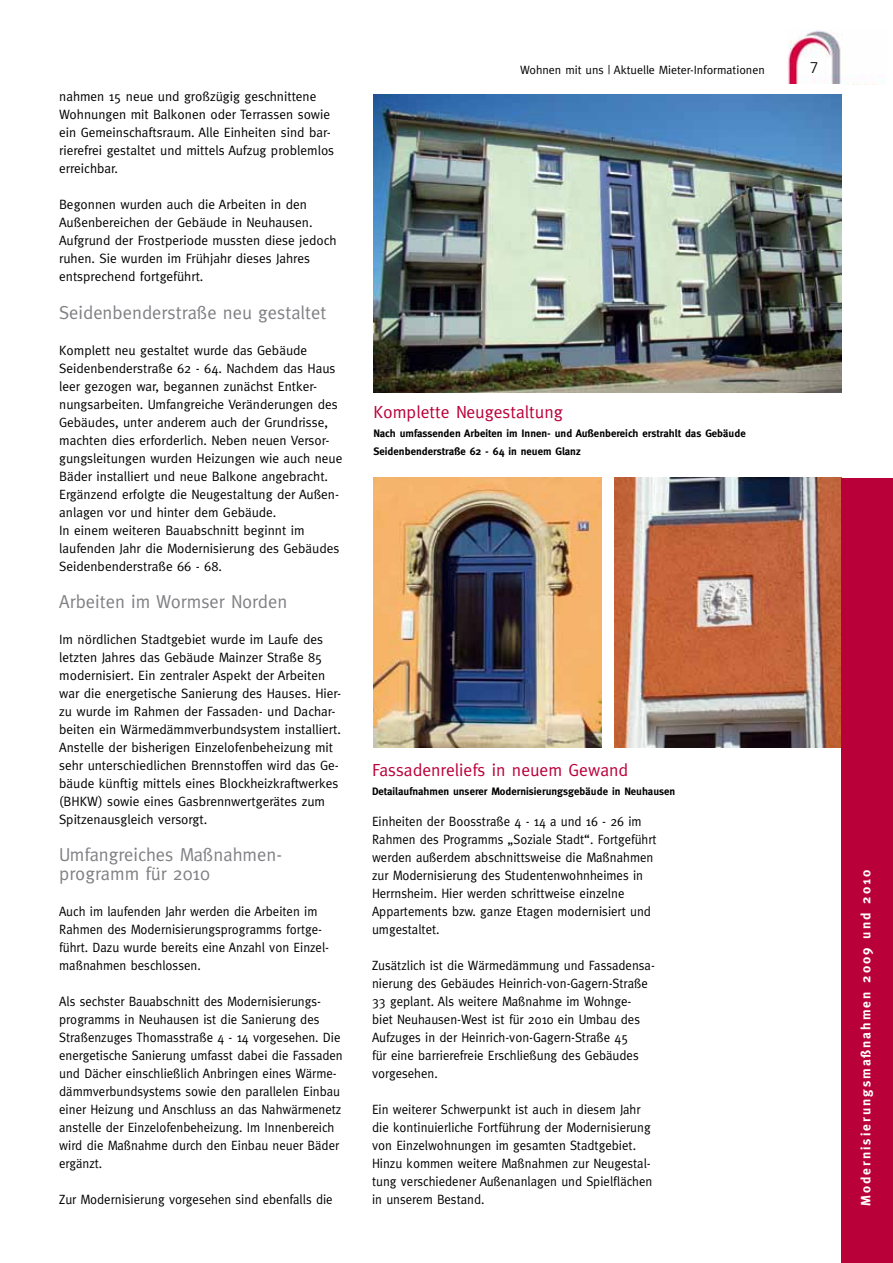
<style>
.page{position:relative;width:893px;height:1263px;background:#fff}
.page>*{position:absolute;margin:0;border:0;box-sizing:border-box;transform-origin:0 0}
.t1{font:18.75px/19.2px "Meta";color:#818084}
.t2{font:17.55px "Meta";color:#ba0039}
.t3{font:300 15.3px "Frutiger BQ";color:#000}
.t4{font:13.5px/18px "Meta";color:#000;scale:.95 1}
.t5{font:13.5px/18px "Meta";color:#000}
.t6{font:700 13.5px "Meta";letter-spacing:.15em;color:#fff}
.t7{font:12px "Meta";color:#000}
.t8{font:700 10.8px/18.8px "Meta";color:#000}
</style>
<div class="page">
<img style="left:788px;top:30px;width:94px;height:55px">
<img style="left:373px;top:478px;width:228px;height:269px">
<img style="left:614px;top:478px;width:227px;height:269px">
<img style="left:373px;top:95px;width:468px;height:298px">
<div style="left:841px;top:478px;width:52px;height:785px;background:#ba0039"></div>
<p class="t5" style="left:59px;top:88px;width:277px">nahmen 15 neue und großzügig geschnittene Wohnungen mit Balkonen oder Terrassen sowie ein Gemeinschaftsraum. Alle Einheiten sind bar&shy;rierefrei gestaltet und mittels Aufzug problemlos erreichbar.</p>
<p class="t5" style="left:59px;top:196px;width:279px">Begonnen wurden auch die Arbeiten in den Außenbereichen der Gebäude in Neuhausen.<br>Aufgrund der Frostperiode mussten diese jedoch ruhen. Sie wurden im Frühjahr dieses Jahres entsprechend fortgeführt.</p>
<h1 class="t1" style="left:59px;top:302px;width:269px">Seidenbenderstraße neu gestaltet</h1>
<p class="t5" style="left:59px;top:341px;width:285px">Komplett neu gestaltet wurde das Gebäude Seidenbenderstraße 62 - 64. Nachdem das Haus leer gezogen war, begannen zunächst Entker&shy;nungsarbeiten. Umfangreiche Veränderungen des Gebäudes, unter anderem auch der Grundrisse, machten dies erforderlich. Neben neuen Versor&shy;gungsleitungen wurden Heizungen wie auch neue Bäder installiert und neue Balkone angebracht.<br>Ergänzend erfolgte die Neugestaltung der Außen&shy;anlagen vor und hinter dem Gebäude.<br>In einem weiteren Bauabschnitt beginnt im laufenden Jahr die Modernisierung des Gebäudes Seidenbenderstraße 66 - 68.</p>
<h1 class="t1" style="left:59px;top:591px;width:230px">Arbeiten im Wormser Norden</h1>
<p class="t5" style="left:59px;top:630px;width:283px">Im nördlichen Stadtgebiet wurde im Laufe des letzten Jahres das Gebäude Mainzer Straße 85 modernisiert. Ein zentraler Aspekt der Arbeiten war die energetische Sanierung des Hauses. Hier&shy;zu wurde im Rahmen der Fassaden- und Dachar&shy;beiten ein Wärmedämmverbundsystem installiert.<br>Anstelle der bisherigen Einzelofenbeheizung mit sehr unterschiedlichen Brennstoffen wird das Ge&shy;bäude künftig mittels eines Blockheizkraftwerkes (BHKW) sowie eines Gasbrennwertgerätes zum Spitzenausgleich versorgt.</p>
<h1 class="t1" style="left:59px;top:845px;width:224px">Umfangreiches Maßnahmen&shy;programm für 2010</h1>
<p class="t4" style="left:59px;top:902px;width:286px">Auch im laufenden Jahr werden die Arbeiten im Rahmen des Modernisierungsprogramms fortge&shy;führt. Dazu wurde bereits eine Anzahl von Einzel&shy;maßnahmen beschlossen.</p>
<p class="t4" style="left:59px;top:992px;width:300px">Als sechster Bauabschnitt des Modernisierungs&shy;programms in Neuhausen ist die Sanierung des Straßenzuges Thomasstraße 4 - 14 vorgesehen. Die energetische Sanierung umfasst dabei die Fassaden und Dächer einschließlich Anbringen eines Wärme&shy;dämmverbundsystems sowie den parallelen Einbau einer Heizung und Anschluss an das Nahwärmenetz anstelle der Einzelofenbeheizung. Im Innenbereich wird die Maßnahme durch den Einbau neuer Bäder ergänzt.</p>
<p class="t4" style="left:59px;top:1190px;width:289px">Zur Modernisierung vorgesehen sind ebenfalls die</p>
<p class="t7" style="left:520px;top:63px;width:246px">Wohnen mit uns | Aktuelle Mieter-Informationen</p>
<p class="t2" style="left:373px;top:402px;width:191px">Komplette Neugestaltung</p>
<p class="t8" style="left:373px;top:423px;width:374px">Nach umfassenden Arbeiten im Innen- und Außenbereich erstrahlt das Gebäude<br>Seidenbenderstraße 62 - 64 in neuem Glanz</p>
<p class="t2" style="left:372px;top:760px;width:258px">Fassadenreliefs in neuem Gewand</p>
<p class="t8" style="left:372px;top:782px;width:305px">Detailaufnahmen unserer Modernisierungsgebäude in Neuhausen</p>
<p class="t4" style="left:372px;top:812px;width:301px">Einheiten der Boosstraße 4 - 14 a und 16 - 26 im Rahmen des Programms „Soziale Stadt“. Fortgeführt werden außerdem abschnittsweise die Maßnahmen zur Modernisierung des Studentenwohnheimes in Herrnsheim. Hier werden schrittweise einzelne Appartements bzw. ganze Etagen modernisiert und umgestaltet.</p>
<p class="t4" style="left:372px;top:956px;width:299px">Zusätzlich ist die Wärmedämmung und Fassadensa&shy;nierung des Gebäudes Heinrich-von-Gagern-Straße 33 geplant. Als weitere Maßnahme im Wohnge&shy;biet Neuhausen-West ist für 2010 ein Umbau des Aufzuges in der Heinrich-von-Gagern-Straße 45<br>für eine barrierefreie Erschließung des Gebäudes vorgesehen.</p>
<p class="t4" style="left:372px;top:1100px;width:297px">Ein weiterer Schwerpunkt ist auch in diesem Jahr die kontinuierliche Fortführung der Modernisierung von Einzelwohnungen im gesamten Stadtgebiet.<br>Hinzu kommen weitere Maßnahmen zur Neugestal&shy;tung verschiedener Außenanlagen und Spielflächen in unserem Bestand.</p>
<p class="t3" style="left:810px;top:58px;width:10px">7</p>
<p class="t6" style="left:858px;top:1205px;width:337px;rotate:-90deg">Modernisierungsmaßnahmen 2009 und 2010</p>
</div>
